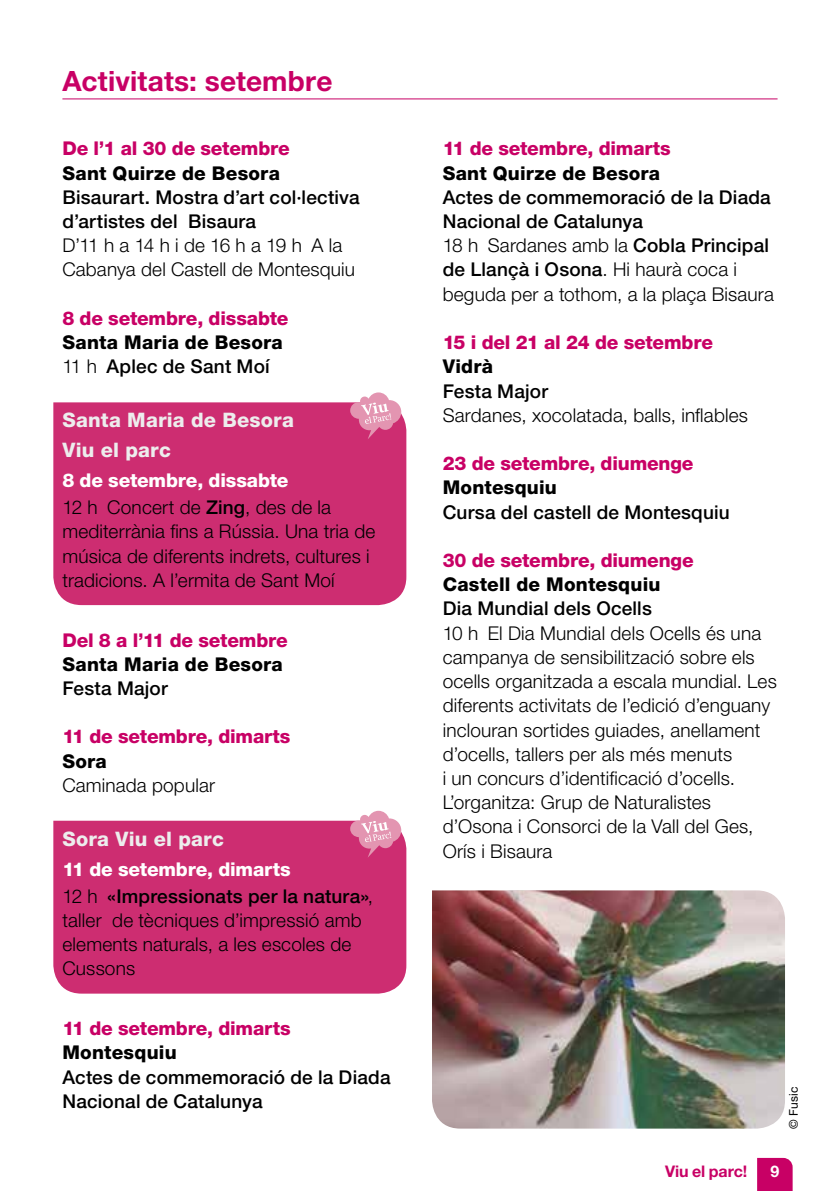
<style>
.page{position:relative;width:840px;height:1191px;background:#fff}
.page>*{position:absolute;margin:0;border:0;box-sizing:border-box;transform-origin:0 0}
.t1{font:700 28px "Helvetica Neue LT Std";letter-spacing:.005em;color:#c80065}
.t2{font:800 20px/29.8px "Helvetica Neue LT Std";letter-spacing:.01em;color:#ededed}
.t3{font:300 19px/24.2px "Helvetica Neue LT Std";letter-spacing:.01em;color:#000}
.t4{font:500 19px/24.2px "Helvetica Neue LT Std";letter-spacing:.01em;color:#000}
.t5{font:800 19px "Helvetica Neue LT Std";letter-spacing:-.01em;color:#c80065}
.t6{font:800 19px/24.2px "Helvetica Neue LT Std";letter-spacing:.01em;color:#000}
.t7{font:800 19px/27px "Helvetica Neue LT Std";letter-spacing:-.01em;color:#fff}
.t8{font:700 16px "Helvetica Neue LT Std";letter-spacing:-.01em;color:#c80065}
.t9{font:700 16px "Helvetica Neue LT Std";color:#fff}
.t10{font:12px "Helvetica Neue LT Std";letter-spacing:.025em;color:#000}
.s1{font-weight:300}
.s2{font-weight:500}
.s3{font-weight:300;color:#000}
.s4{font-weight:500;color:#000}
.s5{font-weight:800;color:#fff}
</style>
<div class="page">
<svg style="left:757px;top:1157px;width:35px;height:34px"></svg>
<div style="left:53px;top:820px;width:353px;height:173px;background:#cd2d71"></div>
<div style="left:53px;top:402px;width:353px;height:203px;background:#cd2d71"></div>
<svg style="left:350px;top:810px;width:51px;height:47px"></svg>
<svg style="left:350px;top:392px;width:51px;height:47px"></svg>
<hr style="left:62px;top:99px;width:715px;height:1px;background:#c80065">
<img style="left:432px;top:890px;width:352px;height:238px">
<h1 class="t1" style="left:62px;top:64px;width:271px">Activitats: setembre</h1>
<p class="t5" style="left:62px;top:137px;width:229px">De l’1 al 30 de setembre</p>
<p class="t6" style="left:62px;top:161px;width:219px">Sant Quirze de Besora</p>
<p class="t4" style="left:62px;top:185px;width:298px">Bisaurart. Mostra d’art col·lectiva d’artistes del Bisaura</p>
<p class="t3" style="left:62px;top:233px;width:294px">D’11 h a 14 h i de 16 h a 19 h A la<br>Cabanya del Castell de Montesquiu</p>
<p class="t5" style="left:62px;top:307px;width:227px">8 de setembre, dissabte</p>
<p class="t6" style="left:62px;top:330px;width:222px">Santa Maria de Besora<br><span class="s1">11 h</span> <span class="s2">Aplec de Sant Moí</span></p>
<p class="t2" style="left:62px;top:405px;width:233px">Santa Maria de Besora<br>Viu el parc</p>
<p class="t7" style="left:62px;top:467px;width:270px">8 de setembre, dissabte<br><span class="s3">12 h Concert de</span> <span class="s4">Zing</span><span class="s3">, des de la</span></p>
<p class="t3" style="left:62px;top:519px;width:314px">mediterrània fins a Rússia. Una tria de música de diferents indrets, cultures i tradicions. A l’ermita de Sant Moí</p>
<p class="t5" style="left:62px;top:628px;width:227px">Del 8 a l’11 de setembre</p>
<p class="t6" style="left:62px;top:652px;width:222px">Santa Maria de Besora</p>
<p class="t4" style="left:62px;top:676px;width:107px">Festa Major</p>
<p class="t5" style="left:62px;top:725px;width:229px">11 de setembre, dimarts</p>
<p class="t6" style="left:62px;top:748px;width:46px">Sora</p>
<p class="t3" style="left:62px;top:772px;width:154px">Caminada popular</p>
<p class="t2" style="left:62px;top:823px;width:163px">Sora Viu el parc</p>
<p class="t4" style="left:62px;top:855px;width:312px;line-height:27px"><span class="s5">11 de setembre, dimarts<br></span><span class="s1">12 h</span> «Impressionats per la natura»<span class="s1">,</span></p>
<p class="t3" style="left:62px;top:907px;width:300px">taller de tècniques d’impressió amb elements naturals, a les escoles de<br>Cussons</p>
<p class="t5" style="left:62px;top:1017px;width:229px">11 de setembre, dimarts</p>
<p class="t6" style="left:62px;top:1040px;width:116px">Montesquiu</p>
<p class="t4" style="left:62px;top:1064px;width:329px">Actes de commemoració de la Diada<br>Nacional de Catalunya</p>
<p class="t5" style="left:442px;top:137px;width:229px">11 de setembre, dimarts</p>
<p class="t6" style="left:442px;top:161px;width:219px">Sant Quirze de Besora</p>
<p class="t4" style="left:442px;top:185px;width:332px">Actes de commemoració de la Diada<br>Nacional de Catalunya<br><span class="s1">18 h Sardanes amb la</span> Cobla Principal de Llançà i Osona<span class="s1">. Hi haurà coca i beguda per a tothom, a la plaça Bisaura</span></p>
<p class="t5" style="left:442px;top:331px;width:272px">15 i del 21 al 24 de setembre</p>
<p class="t6" style="left:442px;top:354px;width:52px">Vidrà</p>
<p class="t4" style="left:442px;top:378px;width:107px">Festa Major</p>
<p class="t3" style="left:442px;top:402px;width:307px">Sardanes, xocolatada, balls, inflables</p>
<p class="t5" style="left:442px;top:452px;width:252px">23 de setembre, diumenge</p>
<p class="t6" style="left:442px;top:475px;width:116px">Montesquiu</p>
<p class="t4" style="left:442px;top:499px;width:288px">Cursa del castell de Montesquiu</p>
<p class="t5" style="left:442px;top:549px;width:252px">30 de setembre, diumenge</p>
<p class="t6" style="left:442px;top:572px;width:219px">Castell de Montesquiu</p>
<p class="t4" style="left:442px;top:596px;width:210px">Dia Mundial dels Ocells</p>
<p class="t3" style="left:442px;top:620px;width:335px">10 h El Dia Mundial dels Ocells és una campanya de sensibilització sobre els ocells organitzada a escala mundial. Les diferents activitats de l’edició d’enguany inclouran sortides guiades, anellament d’ocells, tallers per als més menuts<br>i un concurs d’identificació d’ocells.<br>L’organitza: Grup de Naturalistes d’Osona i Consorci de la Vall del Ges, Orís i Bisaura</p>
<p class="t10" style="left:785px;top:1128px;width:44px;rotate:-90deg">© Fusic</p>
<p class="t8" style="left:664px;top:1161px;width:83px">Viu el parc!</p>
<p class="t9" style="left:770px;top:1161px;width:10px">9</p>
</div>
